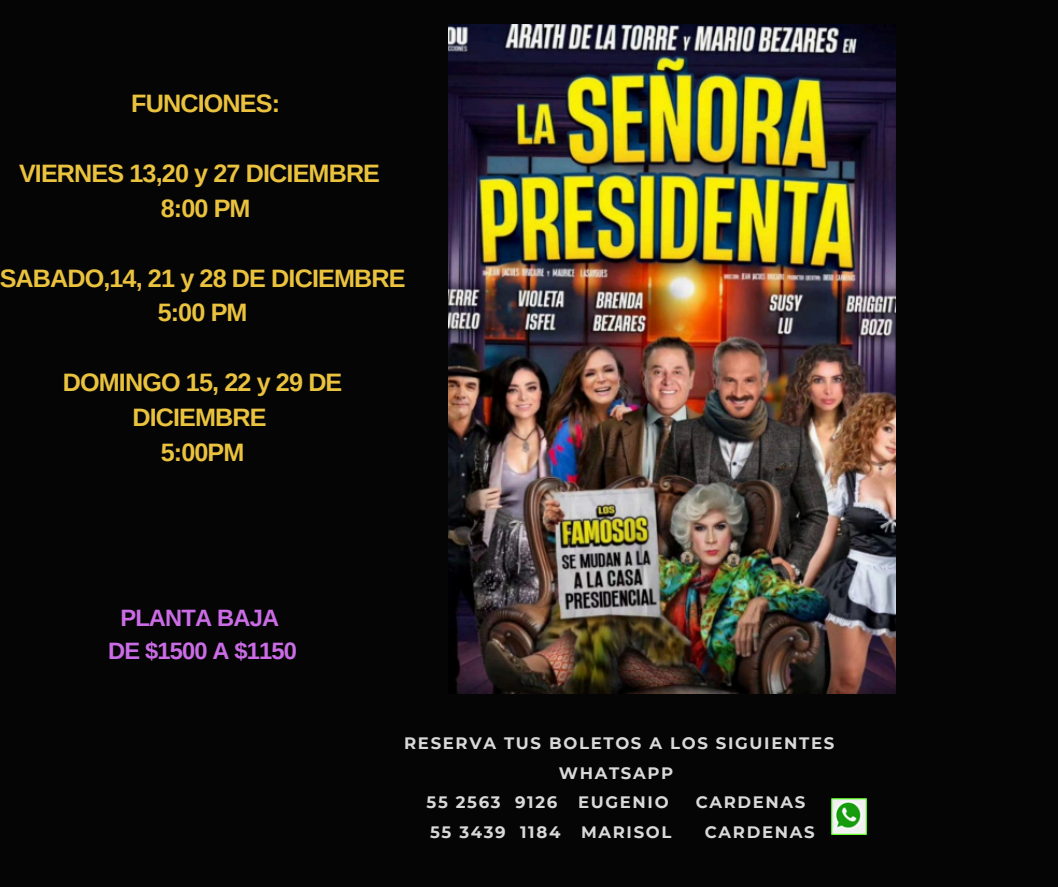
<style>
.page{position:relative;width:1058px;height:887px;background:#fff}
.page>*{position:absolute;margin:0;border:0;box-sizing:border-box;transform-origin:0 0}
.t1{font:700 25.2px/34.8px "Arimo";letter-spacing:-.035em;color:#eac23e;text-align:center}
.t2{font:700 23.7px/32.7px "Arimo";letter-spacing:-.035em;color:#cb6ce6;text-align:center}
.t3{font:700 16.5px/29.7px "Montserrat";letter-spacing:.1em;color:#d9d9d9;text-align:center}
</style>
<div class="page">
<div style="left:0;top:0;width:1058px;height:886px;background:#050505"></div>
<img style="left:448px;top:25px;width:447px;height:668px">
<img style="left:831px;top:798px;width:35px;height:36px">
<h2 class="t1" style="left:131px;top:86px;width:150px">FUNCIONES:</h2>
<h1 class="t1" style="left:19px;top:156px;width:362px">VIERNES 13,20 y 27 DICIEMBRE<br>8:00 PM</h1>
<p class="t1" style="left:0;top:260px;width:407px">SABADO,14, 21 y 28 DE DICIEMBRE<br>5:00 PM</p>
<p class="t1" style="left:63px;top:365px;width:281px">DOMINGO 15, 22 y 29 DE<br>DICIEMBRE<br>5:00PM</p>
<p class="t2" style="left:108px;top:602px;width:190px">PLANTA BAJA<br>DE $1500 A $1150</p>
<h1 class="t3" style="left:404px;top:728px;width:431px">RESERVA TUS BOLETOS A LOS SIGUIENTES<br>WHATSAPP</h1>
<h2 class="t3" style="left:426px;top:787px;width:132px">55 2563 9126</h2>
<h2 class="t3" style="left:578px;top:787px;width:92px">EUGENIO</h2>
<h2 class="t3" style="left:695px;top:787px;width:111px">CARDENAS</h2>
<h2 class="t3" style="left:430px;top:817px;width:132px">55 3439 1184</h2>
<h2 class="t3" style="left:581px;top:817px;width:92px">MARISOL</h2>
<h2 class="t3" style="left:705px;top:817px;width:111px">CARDENAS</h2>
</div>
